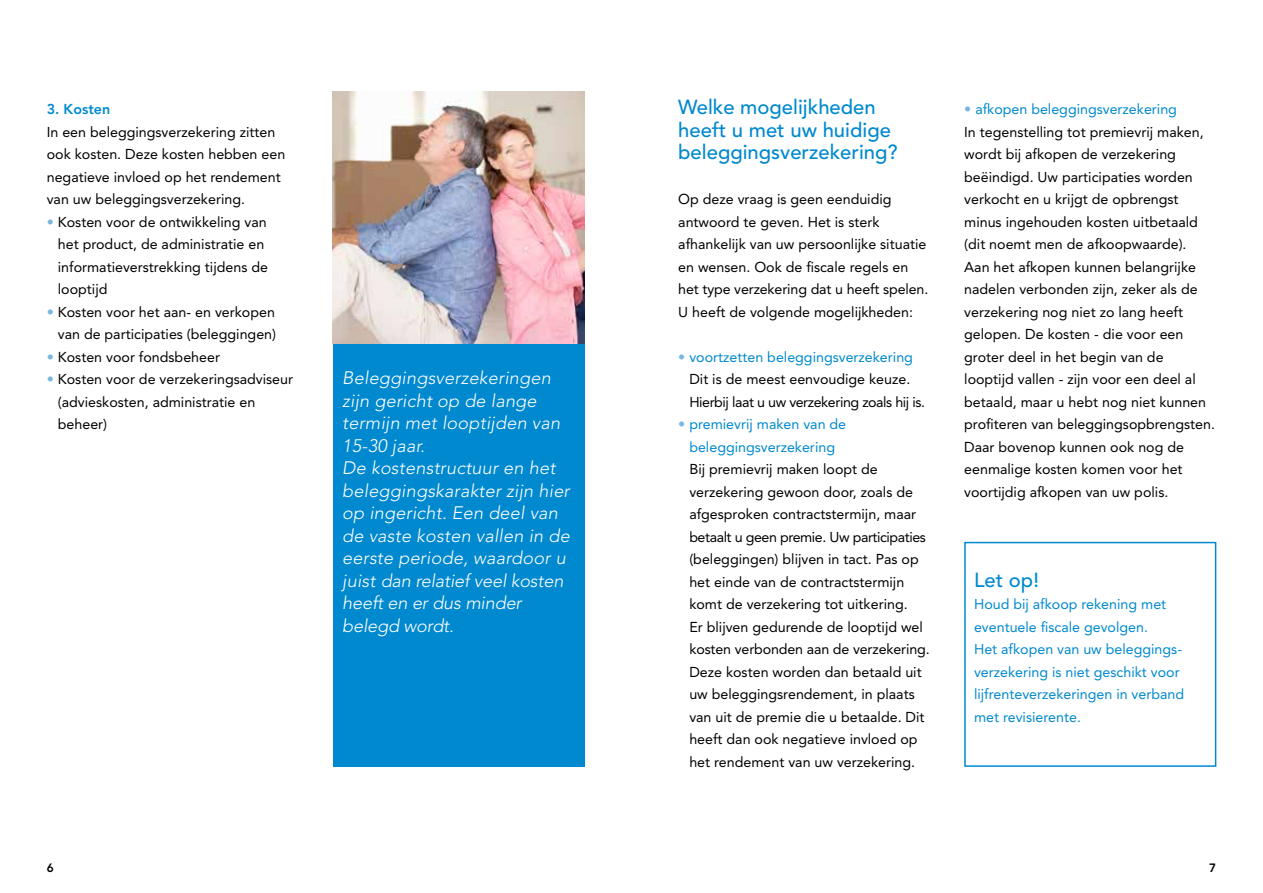
<style>
.page{position:relative;width:1263px;height:893px;background:#fff}
.page>*{position:absolute;margin:0;border:0;box-sizing:border-box;transform-origin:0 0}
.t1{font:500 20.25px/22.5px "Avenir LT Std";color:#0089cf}
.t2{font:italic 300 18px/22.5px "Avenir LT Std";letter-spacing:.01em;color:#fff}
.t3{font:14.25px/22.5px "Avenir LT Std";color:#000}
.t4{font:14.25px/22.5px "Avenir LT Std";color:#0089cf;text-align:center}
.t5{font:800 14.25px "Avenir LT Std";color:#0089cf}
.t6{font:800 12px "Avenir LT Std";color:#000}
.s1{font-weight:500;color:#78b7e4}
.s2{color:#0089cf}
</style>
<div class="page">
<div style="left:333px;top:344px;width:252px;height:423px;background:#0089cf"></div>
<div style="left:964px;top:542px;width:252px;height:225px;border:2px solid #0089cf"></div>
<img style="left:333px;top:92px;width:252px;height:252px">
<p class="t5" style="left:47px;top:101px;width:65px">3. Kosten</p>
<p class="t3" style="left:47px;top:121px;width:240px">In een beleggingsverzekering zitten ook kosten. Deze kosten hebben een negatieve invloed op het rendement van uw beleggingsverzekering.</p>
<p class="t3" style="left:58px;top:211px;width:212px;text-indent:-11px"><span class="s1">•</span> Kosten voor de ontwikkeling van het product, de administratie en informatieverstrekking tijdens de looptijd</p>
<p class="t3" style="left:47px;top:301px;width:231px;text-align:right"><span class="s1">•</span> Kosten voor het aan- en verkopen van de participaties (beleggingen)</p>
<p class="t3" style="left:47px;top:346px;width:175px"><span class="s1">•</span> Kosten voor fondsbeheer</p>
<p class="t3" style="left:58px;top:368px;width:237px;text-indent:-11px"><span class="s1">•</span> Kosten voor de verzekeringsadviseur (advieskosten, administratie en beheer)</p>
<p class="t2" style="left:342px;top:367px;width:229px">Beleggingsverzekeringen zijn gericht op de lange termijn met looptijden van<br>15-30 jaar.<br>De kostenstructuur en het beleggingskarakter zijn hier op ingericht. Een deel van de vaste kosten vallen in de eerste periode, waardoor u juist dan relatief veel kosten heeft en er dus minder belegd wordt.</p>
<h1 class="t1" style="left:678px;top:97px;width:221px">Welke mogelijkheden heeft u met uw huidige beleggingsverzekering?</h1>
<p class="t3" style="left:678px;top:188px;width:252px">Op deze vraag is geen eenduidig antwoord te geven. Het is sterk afhankelijk van uw persoonlijke situatie en wensen. Ook de fiscale regels en het type verzekering dat u heeft spelen.<br>U heeft de volgende mogelijkheden:</p>
<p class="t3" style="left:689px;top:346px;width:237px;text-indent:-11px"><span class="s1">•</span> <span class="s2">voortzetten beleggingsverzekering<br></span>Dit is de meest eenvoudige keuze.<br>Hierbij laat u uw verzekering zoals hij is.</p>
<p class="t4" style="left:678px;top:413px;width:169px"><span class="s1">•</span> premievrij maken van de beleggingsverzekering</p>
<p class="t3" style="left:689px;top:458px;width:242px">Bij premievrij maken loopt de verzekering gewoon door, zoals de afgesproken contractstermijn, maar betaalt u geen premie. Uw participaties (beleggingen) blijven in tact. Pas op het einde van de contractstermijn komt de verzekering tot uitkering.<br>Er blijven gedurende de looptijd wel kosten verbonden aan de verzekering.<br>Deze kosten worden dan betaald uit uw beleggingsrendement, in plaats van uit de premie die u betaalde. Dit heeft dan ook negatieve invloed op het rendement van uw verzekering.</p>
<p class="t3" style="left:964px;top:98px;width:252px"><span class="s1">•</span> <span class="s2">afkopen beleggingsverzekering<br></span>In tegenstelling tot premievrij maken, wordt bij afkopen de verzekering beëindigd. Uw participaties worden verkocht en u krijgt de opbrengst minus ingehouden kosten uitbetaald (dit noemt men de afkoopwaarde).<br>Aan het afkopen kunnen belangrijke nadelen verbonden zijn, zeker als de verzekering nog niet zo lang heeft gelopen. De kosten - die voor een groter deel in het begin van de looptijd vallen - zijn voor een deel al betaald, maar u hebt nog niet kunnen profiteren van beleggingsopbrengsten.<br>Daar bovenop kunnen ook nog de eenmalige kosten komen voor het voortijdig afkopen van uw polis.</p>
<h1 class="t1" style="left:974px;top:569px;width:66px">Let op!</h1>
<p class="t4" style="left:974px;top:593px;width:212px;text-align:left">Houd bij afkoop rekening met eventuele fiscale gevolgen.<br>Het afkopen van uw beleggings&shy;verzekering is niet geschikt voor lijfrenteverzekeringen in verband met revisierente.</p>
<p class="t6" style="left:47px;top:861px;width:8px">6</p>
<p class="t6" style="left:1209px;top:861px;width:8px">7</p>
</div>
